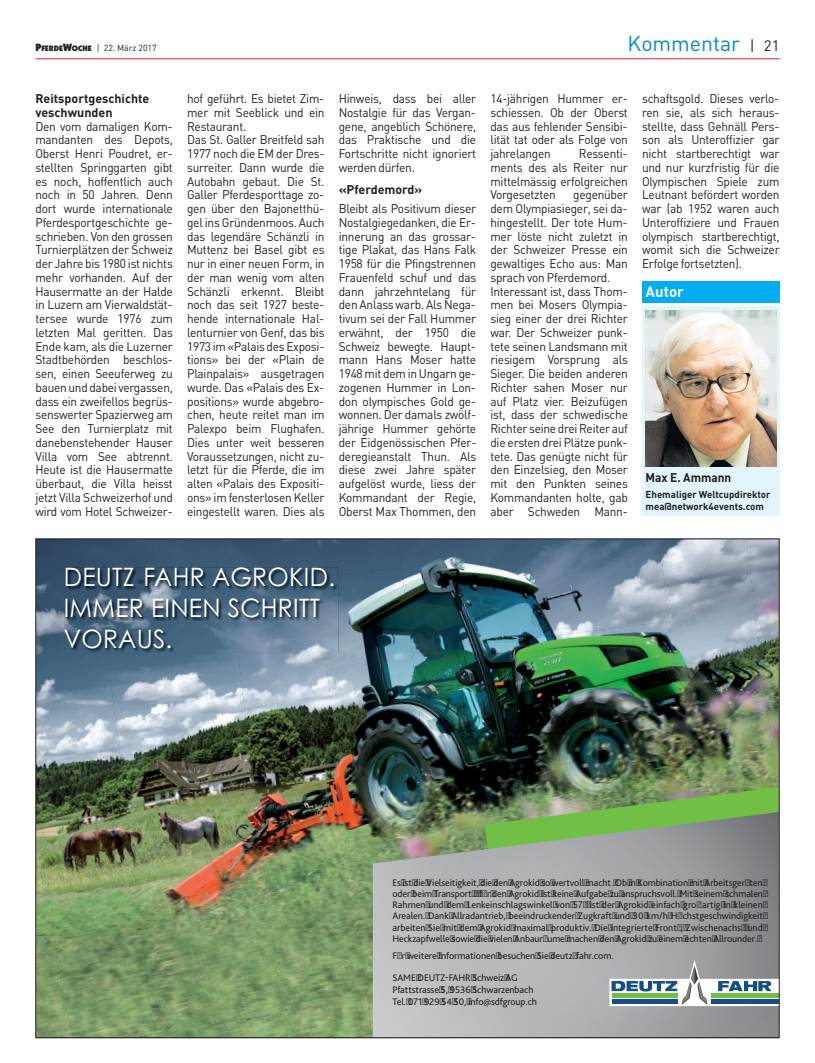
<style>
.page{position:relative;width:815px;height:1063px;background:#fff}
.page>*{position:absolute;margin:0;border:0;box-sizing:border-box;transform-origin:0 0}
.t1{font:25.38px/30.9px "Century Gothic+T42";letter-spacing:.01em;color:#fff}
.t2{font:21.25px "DIN";color:#0089d0}
.t3{font:700 15px "DIN";color:#fff}
.t4{font:12.5px/13.8px "DIN";letter-spacing:-.02em;color:#231f20;text-align:justify;scale:.95 1}
.t5{font:700 12.5px "DIN";color:#231f20;scale:.95 1}
.t6{font:10px/11.2px "Bliss Pro";letter-spacing:-.01em;color:#231f20;text-align:justify}
.t7{font:700 10px/12.5px "DIN";color:#231f20}
.t8{font:8.75px "DIN";color:#231f20}
.s1{font-family:"Itc Kabel";font-weight:900;font-size:10.62px}
.s2{font-family:"Itc Kabel";font-weight:900;font-size:8px}
.s3{font-size:15px;color:#231f20}
.s4{font-weight:700}
</style>
<div class="page">
<hr style="left:35px;top:58px;width:745px;height:1px;background:#ee1d23">
<div style="left:642px;top:307px;width:138px;height:209px;background:#e2f4fc"></div>
<img style="left:646px;top:310px;width:130px;height:156px">
<div style="left:642px;top:282px;width:138px;height:21px;background:#00aeef"></div>
<img style="left:37px;top:541px;width:187px;height:68px">
<div style="left:224px;top:541px;width:174px;height:27px;background:#3a5671"></div>
<img style="left:398px;top:541px;width:130px;height:96px">
<img style="left:528px;top:541px;width:131px;height:96px">
<img style="left:659px;top:541px;width:87px;height:155px">
<img style="left:37px;top:609px;width:85px;height:208px">
<img style="left:338px;top:568px;width:90px;height:207px">
<img style="left:746px;top:541px;width:32px;height:155px">
<img style="left:37px;top:782px;width:30px;height:254px">
<img style="left:107px;top:653px;width:131px;height:122px">
<img style="left:238px;top:653px;width:109px;height:181px">
<img style="left:412px;top:637px;width:128px;height:138px">
<img style="left:540px;top:621px;width:145px;height:138px">
<img style="left:122px;top:759px;width:145px;height:128px">
<img style="left:680px;top:696px;width:98px;height:91px">
<img style="left:41px;top:817px;width:113px;height:219px">
<img style="left:342px;top:775px;width:128px;height:128px">
<img style="left:470px;top:759px;width:129px;height:53px">
<img style="left:599px;top:749px;width:112px;height:38px">
<img style="left:261px;top:834px;width:111px;height:202px">
<img style="left:138px;top:887px;width:144px;height:127px">
<img style="left:357px;top:903px;width:16px;height:133px">
<img style="left:93px;top:1014px;width:192px;height:22px">
<img style="left:485px;top:787px;width:293px;height:25px">
<img style="left:373px;top:812px;width:405px;height:224px">
<img style="left:65px;top:567px;width:151px;height:86px">
<img style="left:216px;top:567px;width:122px;height:86px">
<svg style="left:609px;top:960px;width:169px;height:46px"></svg>
<div style="left:612px;top:999px;width:65px;height:5px;background:#144e82"></div>
<hr style="left:612px;top:994px;width:65px;height:4px;background:#71bf44">
<div style="left:712px;top:999px;width:67px;height:5px;background:#144e82"></div>
<hr style="left:712px;top:994px;width:67px;height:4px;background:#71bf44">
<p class="t8" style="left:35px;top:43px;width:123px"><span class="s1">P</span><span class="s2">FERDE</span><span class="s1">W</span><span class="s2">OCHE</span> | 22. März 2017</p>
<p class="t2" style="left:627px;top:30px;width:154px">Kommentar <span class="s3">| 21</span></p>
<p class="t4" style="left:35px;top:91px;width:146px;text-align:left"><span class="s4">Reitsportgeschichte veschwunden<br></span>Den vom damaligen Kom&shy;mandanten des Depots,<br>Oberst Henri Poudret, er&shy;stellten Springgarten gibt es noch, hoffentlich auch noch in 50 Jahren. Denn dort wurde internationale<br>Pferdesportgeschichte ge&shy;schrieben. Von den grossen<br>Turnierplätzen der Schweiz der Jahre bis 1980 ist nichts mehr vorhanden. Auf der<br>Hausermatte an der Halde in Luzern am Vierwaldstät&shy;tersee wurde 1976 zum letzten Mal geritten. Das<br>Ende kam, als die Luzerner<br>Stadtbehörden beschlos&shy;sen, einen Seeuferweg zu bauen und dabei vergassen, dass ein zweifellos begrüs&shy;senswerter Spazierweg am<br>See den Turnierplatz mit danebenstehender Hauser<br>Villa vom See abtrennt.<br>Heute ist die Hausermatte überbaut, die Villa heisst jetzt Villa Schweizerhof und wird vom Hotel Schweizer-</p>
<p class="t4" style="left:187px;top:91px;width:146px;text-align:left">hof geführt. Es bietet Zim&shy;mer mit Seeblick und ein<br>Restaurant.<br>Das St. Galler Breitfeld sah<br>1977 noch die EM der Dres&shy;surreiter. Dann wurde die<br>Autobahn gebaut. Die St.<br>Galler Pferdesporttage zo&shy;gen über den Bajonetthü&shy;gel ins Gründenmoos. Auch das legendäre Schänzli in<br>Muttenz bei Basel gibt es nur in einer neuen Form, in der man wenig vom alten<br>Schänzli erkennt. Bleibt noch das seit 1927 beste&shy;hende internationale Hal&shy;lenturnier von Genf, das bis<br>1973 im «Palais des Exposi&shy;tions» bei der «Plain de<br>Plainpalais» ausgetragen wurde. Das «Palais des Ex&shy;positions» wurde abgebro&shy;chen, heute reitet man im<br>Palexpo beim Flughafen.<br>Dies unter weit besseren<br>Voraussetzungen, nicht zu&shy;letzt für die Pferde, die im alten «Palais des Expositi&shy;ons» im fensterlosen Keller eingestellt waren. Dies als</p>
<p class="t4" style="left:339px;top:91px;width:146px">Hinweis, dass bei aller Nostalgie für das Vergan&shy;gene, angeblich Schönere, das Praktische und die Fortschritte nicht ignoriert werden dürfen.</p>
<p class="t4" style="left:339px;top:180px;width:146px;line-height:18.8px"><span class="s4">«Pferdemord»<br></span>Bleibt als Positivum dieser</p>
<p class="t4" style="left:339px;top:215px;width:146px">Nostalgiegedanken, die Er&shy;innerung an das grossar&shy;tige Plakat, das Hans Falk 1958 für die Pfingstrennen Frauenfeld schuf und das dann jahrzehntelang für den Anlass warb. Als Nega&shy;tivum sei der Fall Hummer erwähnt, der 1950 die Schweiz bewegte. Haupt&shy;mann Hans Moser hatte 1948 mit dem in Ungarn ge&shy;zogenen Hummer in Lon&shy;don olympisches Gold ge&shy;wonnen. Der damals zwölf - jährige Hummer ge hörte der Eidgenössischen Pfer&shy;deregieanstalt Thun. Als diese zwei Jahre später aufgelöst wurde, liess der Kommandant der Regie, Oberst Max Thommen, den</p>
<p class="t4" style="left:490px;top:91px;width:146px">14-jährigen Hummer er&shy;schiessen. Ob der Oberst das aus fehlender Sensibi&shy;lität tat oder als Folge von jahrelangen</p>
<p class="t4" style="left:490px;top:146px;width:146px;text-indent:88px">Ressenti&shy;ments des als Reiter nur mittelmässig erfolgreichen Vorgesetzten</p>
<p class="t4" style="left:490px;top:188px;width:146px;text-align:left;text-indent:83px">gegenüber dem Olympiasieger, sei da&shy;hingestellt. Der tote Hum&shy;mer löste nicht zuletzt in der Schweizer Presse ein gewaltiges Echo aus: Man sprach von Pferdemord.<br>Interessant ist, dass Thom&shy;men bei Mosers Olympia&shy;sieg einer der drei Richter war. Der Schweizer punk&shy;tete seinen Landsmann mit riesigem Vorsprung als<br>Sieger. Die beiden anderen<br>Richter sahen Moser nur auf Platz vier. Beizufügen ist, dass der schwedische<br>Richter seine drei Reiter auf die ersten drei Plätze punk&shy;tete. Das genügte nicht für den Einzelsieg, den Moser mit den Punkten seines<br>Kommandanten holte, gab aber Schweden Mann-</p>
<p class="t4" style="left:642px;top:91px;width:146px">schaftsgold. Dieses verlo&shy;ren sie, als sich heraus&shy;stellte, dass Gehnäll Pers&shy;son als Unteroffizier gar nicht startberechtigt war und nur kurzfristig für die Olympischen Spiele zum Leutnant befördert worden war (ab 1952 waren auch Unteroffiziere und Frauen olympisch startberechtigt, womit sich die Schweizer Erfolge fortsetzten).</p>
<p class="t3" style="left:646px;top:281px;width:40px">Autor</p>
<p class="t5" style="left:646px;top:469px;width:92px">Max E. Ammann</p>
<p class="t7" style="left:646px;top:487px;width:127px">Ehemaliger Weltcupdirektor mea@network4events.com</p>
<p class="t1" style="left:64px;top:561px;width:273px">DEUTZ≠ FAHR† AGROKID.†<br>IMMER† EINEN† SCHRITT†<br>VORAUS.</p>
<p class="t6" style="left:392px;top:877px;width:377px">Es†ist†die†Vielseitigkeit,†die†den†Agrokid†so†wertvoll†macht.†Ob†in†Kombination†mit†Arbeitsger‰ten† oder†beim†Transport†≠†f¸r†den†Agrokid†ist†keine†Aufgabe†zu†anspruchsvoll.†Mit†seinem†schmalen† Rahmen†und†dem†Lenkeinschlagswinkel†von†57∞†ist†der†Agrokid†einfach†groflartig†in†kleinen† Arealen.†Dank†Allradantrieb,†beeindruckender†Zugkraft†und†30†km/h†Hˆchstgeschwindigkeit† arbeiten†Sie†mit†dem†Agrokid†maximal†produktiv.†Die†integrierte†Front≠,†Zwischenachs≠†und† Heckzapfwelle†sowie†die†vielen†Anbaur‰ume†machen†den†Agrokid†zu†einem†echten†Allrounder.†</p>
<p class="t6" style="left:392px;top:950px;width:223px">F¸r†weitere†Informationen†besuchen†Sie†deutz≠fahr.com.</p>
<p class="t6" style="left:392px;top:972px;width:146px;line-height:11.9px;text-align:left">SAME†DEUTZ-FAHR†Schweiz†AG<br>Pfattstrasse†5,†9536†Schwarzenbach<br>Tel.†071†929†54†50,†info@sdfgroup.ch</p>
</div>
